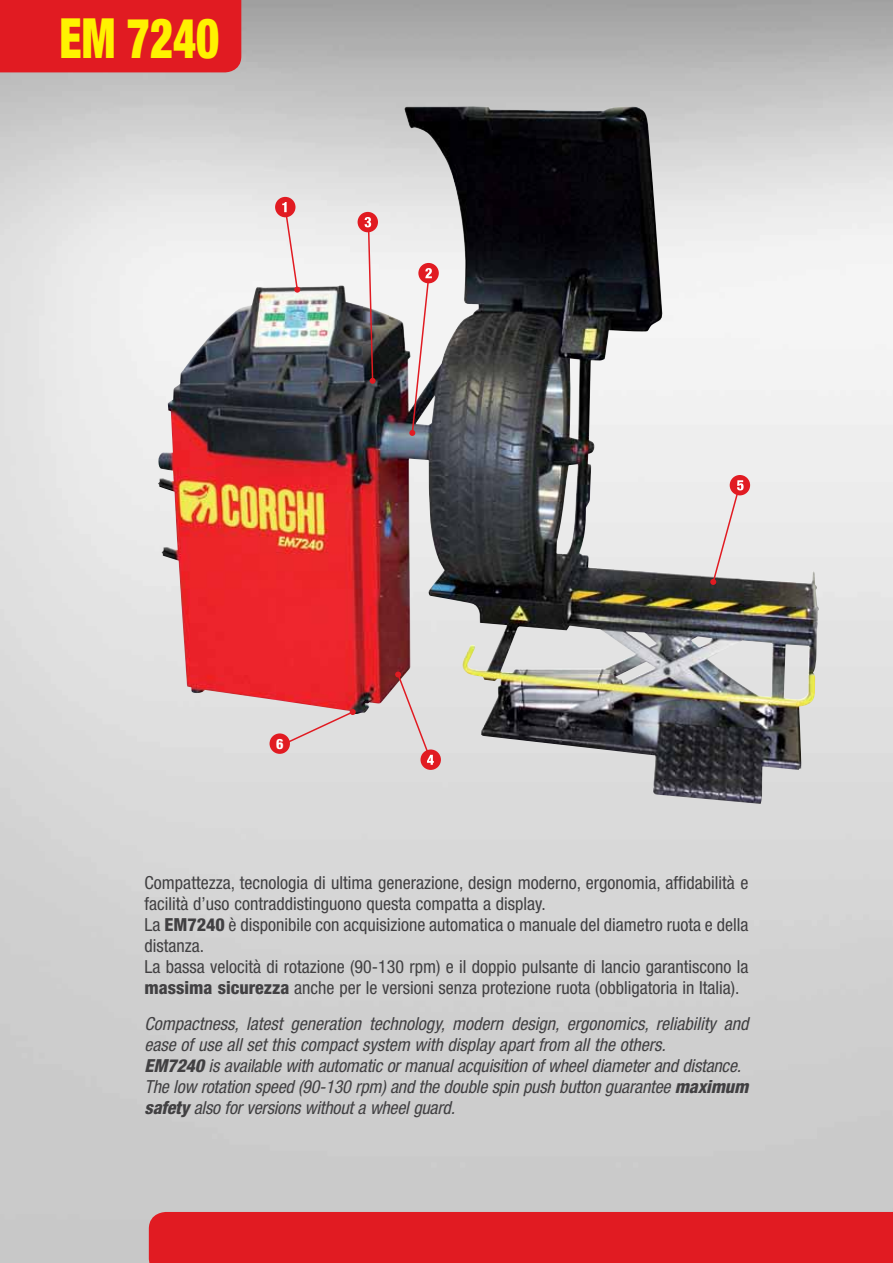
<style>
.page{position:relative;width:893px;height:1263px;background:#fff}
.page>*{position:absolute;margin:0;border:0;box-sizing:border-box;transform-origin:0 0}
.t1{font:900 condensed 55.5px "Helvetica Neue LT Std";color:#fff200;scale:.8 1}
.t2{font:condensed 18px/21px "Helvetica Neue LT Std";color:#414042}
.t3{font:italic condensed 18px/21px "Helvetica Neue LT Std";letter-spacing:-.01em;color:#414042}
.t4{font:800 condensed 14.25px "Helvetica Neue LT Std";color:#fff}
.s1{font-weight:800}
</style>
<div class="page">
<img style="left:0;top:0;width:893px;height:1263px">
<div style="left:149px;top:1212px;width:744px;height:51px;background:#e11b22"></div>
<div style="left:0;top:0;width:241px;height:72px;background:#e11b22"></div>
<img style="left:158px;top:107px;width:657px;height:697px">
<div style="left:275px;top:197px;width:20px;height:20px;background:#e11b22;border-radius:50%"></div>
<svg style="left:282px;top:202px;width:18px;height:91px"></svg>
<div style="left:358px;top:212px;width:20px;height:20px;background:#e11b22;border-radius:50%"></div>
<svg style="left:365px;top:217px;width:11px;height:167px"></svg>
<div style="left:418px;top:263px;width:21px;height:20px;background:#e11b22;border-radius:50%"></div>
<svg style="left:409px;top:268px;width:23px;height:168px"></svg>
<div style="left:730px;top:475px;width:20px;height:20px;background:#e11b22;border-radius:50%"></div>
<svg style="left:710px;top:480px;width:34px;height:105px;background:#dfcecf"></svg>
<div style="left:420px;top:749px;width:21px;height:21px;background:#e11b22;border-radius:50%"></div>
<svg style="left:395px;top:671px;width:39px;height:94px;background:#ddcdcd"></svg>
<svg style="left:278px;top:709px;width:78px;height:39px;background:#ded5d5"></svg>
<div style="left:270px;top:733px;width:20px;height:21px;background:#e11b22;border-radius:50%"></div>
<h1 class="t1" style="left:60px;top:5px;width:201px">EM 7240</h1>
<p class="t4" style="left:276px;top:735px;width:9px">6</p>
<p class="t2" style="left:145px;top:872px;width:605px">Compattezza, tecnologia di ultima generazione, design moderno, ergonomia, affidabilità e facilità d’uso contraddistinguono questa compatta a display.<br>La <span class="s1">EM7240</span> è disponibile con acquisizione automatica o manuale del diametro ruota e della distanza.<br>La bassa velocità di rotazione (90-130 rpm) e il doppio pulsante di lancio garantiscono la <span class="s1">massima sicurezza</span> anche per le versioni senza protezione ruota (obbligatoria in Italia).</p>
<p class="t3" style="left:145px;top:1013px;width:605px">Compactness, latest generation technology, modern design, ergonomics, reliability and ease of use all set this compact system with display apart from all the others.<br><span class="s1">EM7240</span> is available with automatic or manual acquisition of wheel diameter and distance.<br>The low rotation speed (90-130 rpm) and the double spin push button guarantee <span class="s1">maximum safety</span> also for versions without a wheel guard.</p>
</div>
